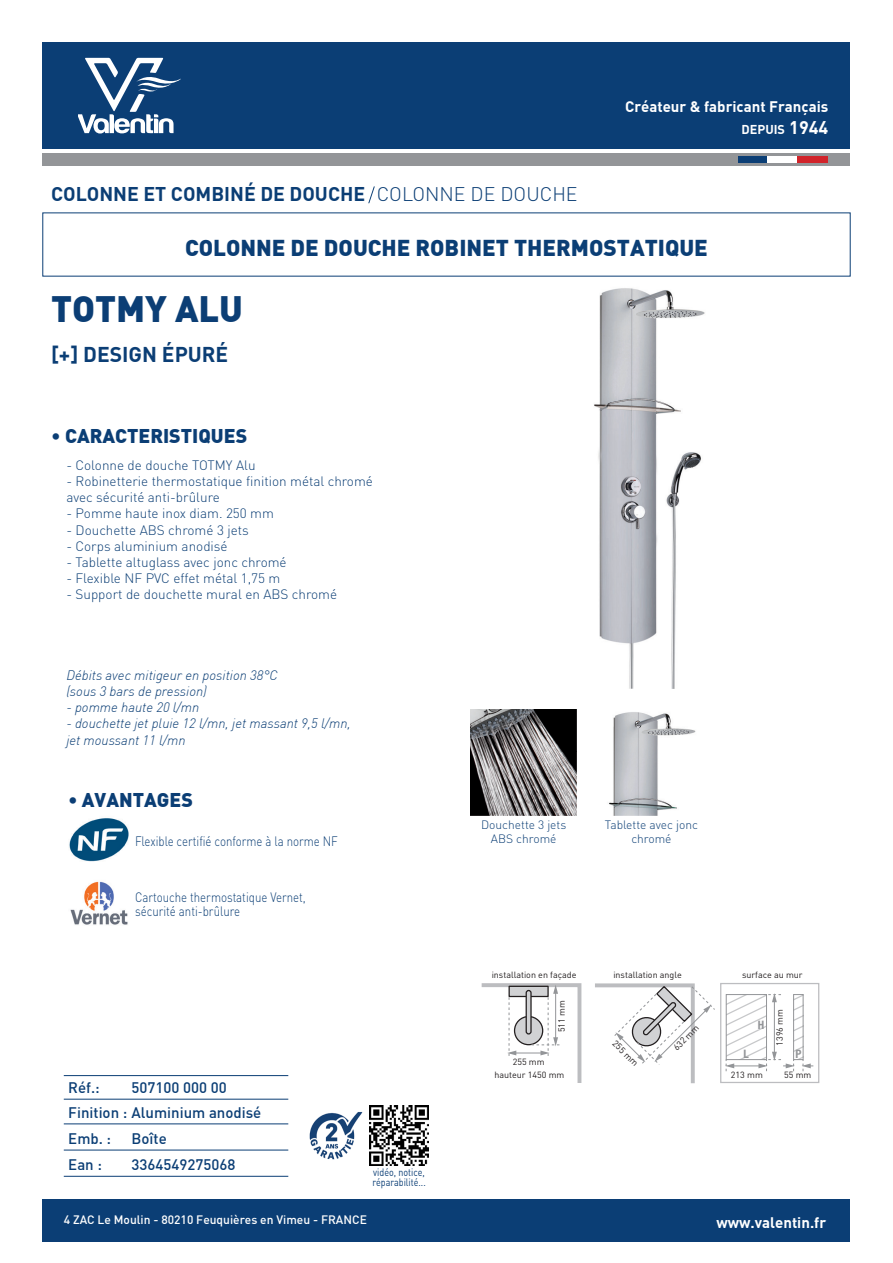
<style>
.page{position:relative;width:893px;height:1263px;background:#fff}
.page>*{position:absolute;margin:0;border:0;box-sizing:border-box;transform-origin:0 0}
.t1{font:36px "DIN Black";color:#0b3e75}
.t2{font:22.5px "DIN Black";color:#0b3e75}
.t3{font:21px "DINBOLD Bold";color:#0b3e75}
.t4{font:19.5px "DINBLACK Black";color:#0b3e75}
.t5{font:19.5px "DIN Bold";color:#0b3e75}
.t6{font:300 19.5px "DIN";color:#0b3e75}
.t7{font:15px "DINMEDIUM Medium";color:#0b3e75}
.t8{font:15px "DINBOLD Bold";color:#fff}
.t9{font:300 13.5px "DIN";color:#0b3e75}
.t10{font:italic 300 13.5px/16.2px "DIN";color:#0b3e75}
.t11{font:300 13.5px "DIN";color:#0b3e75;scale:.85 1}
.t12{font:12.6px "DINBOLD Bold";color:#fff}
.t13{font:300 12px/14.4px "DIN";color:#0b3e75;text-align:center}
.t14{font:12px "DINMEDIUM Medium";color:#fff}
.t15{font:700 condensed 11.7px "Helvetica Neue LT Std";color:#939598}
.t16{font:10.5px/9.8px "DINREGULAR";color:#0b3e75;scale:.85 1}
.t17{font:8.85px/13.5px "DINREGULAR";color:#231f20;text-align:center}
.s1{font-size:18px}
.s2{font-family:"DIN Bold"}
</style>
<div class="page">
<div style="left:43px;top:43px;width:807px;height:106px;background:#0b3e75"></div>
<div style="left:43px;top:1199px;width:807px;height:43px;background:#0b3e75"></div>
<svg style="left:79px;top:58px;width:102px;height:76px"></svg>
<div style="left:43px;top:153px;width:807px;height:13px;background:#939598"></div>
<div style="left:738px;top:156px;width:30px;height:7px;background:#0b3e75"></div>
<div style="left:768px;top:156px;width:30px;height:7px;background:#fff"></div>
<div style="left:798px;top:156px;width:30px;height:7px;background:#d1232a"></div>
<svg style="left:481px;top:983px;width:234px;height:100px"></svg>
<div style="left:720px;top:983px;width:99px;height:100px;border:1px solid #bcbdc0"></div>
<svg style="left:725px;top:993px;width:88px;height:78px"></svg>
<div style="left:793px;top:994px;width:10px;height:66px;border:1px solid #939598"></div>
<img style="left:309px;top:1112px;width:54px;height:48px">
<img style="left:369px;top:1106px;width:60px;height:59px">
<hr style="left:64px;top:1075px;width:224px;height:1px;background:#0b3e75">
<hr style="left:64px;top:1123px;width:224px;height:1px;background:#0b3e75">
<hr style="left:64px;top:1150px;width:224px;height:1px;background:#0b3e75">
<hr style="left:64px;top:1176px;width:224px;height:1px;background:#0b3e75">
<hr style="left:64px;top:1099px;width:224px;height:1px;background:#0b3e75">
<img style="left:609px;top:712px;width:87px;height:103px">
<img style="left:471px;top:709px;width:106px;height:106px">
<img style="left:594px;top:288px;width:111px;height:401px">
<svg style="left:368px;top:186px;width:7px;height:17px"></svg>
<img style="left:69px;top:818px;width:60px;height:44px">
<img style="left:70px;top:881px;width:58px;height:44px">
<p class="t5" style="left:51px;top:181px;width:316px">COLONNE ET COMBINÉ DE DOUCHE</p>
<p class="t6" style="left:377px;top:182px;width:202px">COLONNE DE DOUCHE</p>
<p class="t8" style="left:625px;top:97px;width:205px">Créateur &amp; fabricant Français</p>
<p class="t12" style="left:741px;top:121px;width:88px">DEPUIS <span class="s1">1944</span></p>
<p class="t2" style="left:185px;top:233px;width:524px">COLONNE DE DOUCHE ROBINET THERMOSTATIQUE</p>
<p class="t1" style="left:51px;top:285px;width:194px">TOTMY ALU</p>
<p class="t3" style="left:51px;top:341px;width:179px">[+] DESIGN ÉPURÉ</p>
<p class="t4" style="left:51px;top:423px;width:198px"><span class="s2">•</span> CARACTERISTIQUES</p>
<p class="t9" style="left:66px;top:457px;width:191px">- Colonne de douche TOTMY Alu</p>
<p class="t9" style="left:66px;top:473px;width:308px">- Robinetterie thermostatique finition métal chromé</p>
<p class="t9" style="left:66px;top:489px;width:155px">avec sécurité anti-brûlure</p>
<p class="t9" style="left:66px;top:505px;width:209px">- Pomme haute inox diam. 250 mm</p>
<p class="t9" style="left:66px;top:521px;width:184px">- Douchette ABS chromé 3 jets</p>
<p class="t9" style="left:66px;top:538px;width:163px">- Corps aluminium anodisé</p>
<p class="t9" style="left:66px;top:554px;width:222px">- Tablette altuglass avec jonc chromé</p>
<p class="t9" style="left:66px;top:570px;width:216px">- Flexible NF PVC effet métal 1,75 m</p>
<p class="t9" style="left:66px;top:586px;width:272px">- Support de douchette mural en ABS chromé</p>
<p class="t10" style="left:66px;top:667px;width:213px">Débits avec mitigeur en position 38°C (sous 3 bars de pression)</p>
<p class="t10" style="left:66px;top:699px;width:135px">- pomme haute 20 l/mn</p>
<p class="t10" style="left:66px;top:715px;width:286px">- douchette jet pluie 12 l/mn, jet massant 9,5 l/mn,</p>
<p class="t10" style="left:66px;top:731px;width:121px">jet moussant 11 l/mn</p>
<p class="t4" style="left:68px;top:787px;width:126px"><span class="s2">•</span> AVANTAGES</p>
<p class="t11" style="left:135px;top:832px;width:240px">Flexible certifié conforme à la norme NF</p>
<p class="t11" style="left:135px;top:889px;width:202px">Cartouche thermostatique Vernet,</p>
<p class="t11" style="left:135px;top:902px;width:125px">sécurité anti-brûlure</p>
<p class="t7" style="left:68px;top:1078px;width:33px">Réf.:</p>
<p class="t7" style="left:68px;top:1103px;width:195px">Finition : Aluminium anodisé</p>
<p class="t7" style="left:68px;top:1129px;width:44px">Emb. :</p>
<p class="t7" style="left:68px;top:1155px;width:35px">Ean :</p>
<p class="t7" style="left:132px;top:1078px;width:97px">507100 000 00</p>
<p class="t7" style="left:132px;top:1129px;width:37px">Boîte</p>
<p class="t7" style="left:132px;top:1155px;width:105px">3364549275068</p>
<p class="t16" style="left:372px;top:1167px;width:64px">vidéo, notice, réparabilité...</p>
<p class="t13" style="left:481px;top:817px;width:87px">Douchette 3 jets<br>ABS chromé</p>
<p class="t13" style="left:605px;top:817px;width:95px">Tablette avec jonc chromé</p>
<p class="t17" style="left:492px;top:968px;width:86px">installation en façade</p>
<p class="t17" style="left:613px;top:968px;width:70px">installation angle</p>
<p class="t17" style="left:555px;top:1032px;width:33px;rotate:-90deg">511 mm</p>
<p class="t17" style="left:494px;top:1055px;width:71px">255 mm<br>hauteur 1450 mm</p>
<p class="t17" style="left:619px;top:1037px;width:33px;rotate:45deg">255 mm</p>
<p class="t17" style="left:670px;top:1044px;width:33px;rotate:-45deg">632 mm</p>
<p class="t17" style="left:742px;top:968px;width:62px">surface au mur</p>
<p class="t15" style="left:758px;top:1017px;width:8px">H</p>
<p class="t17" style="left:773px;top:1045px;width:38px;rotate:-90deg">1396 mm</p>
<p class="t15" style="left:744px;top:1046px;width:7px">L</p>
<p class="t15" style="left:795px;top:1046px;width:8px">P</p>
<p class="t17" style="left:731px;top:1068px;width:33px">213 mm</p>
<p class="t17" style="left:784px;top:1068px;width:29px">55 mm</p>
<p class="t14" style="left:64px;top:1212px;width:305px">4 ZAC Le Moulin - 80210 Feuquières en Vimeu - FRANCE</p>
<p class="t8" style="left:716px;top:1212px;width:111px">www.valentin.fr</p>
</div>
